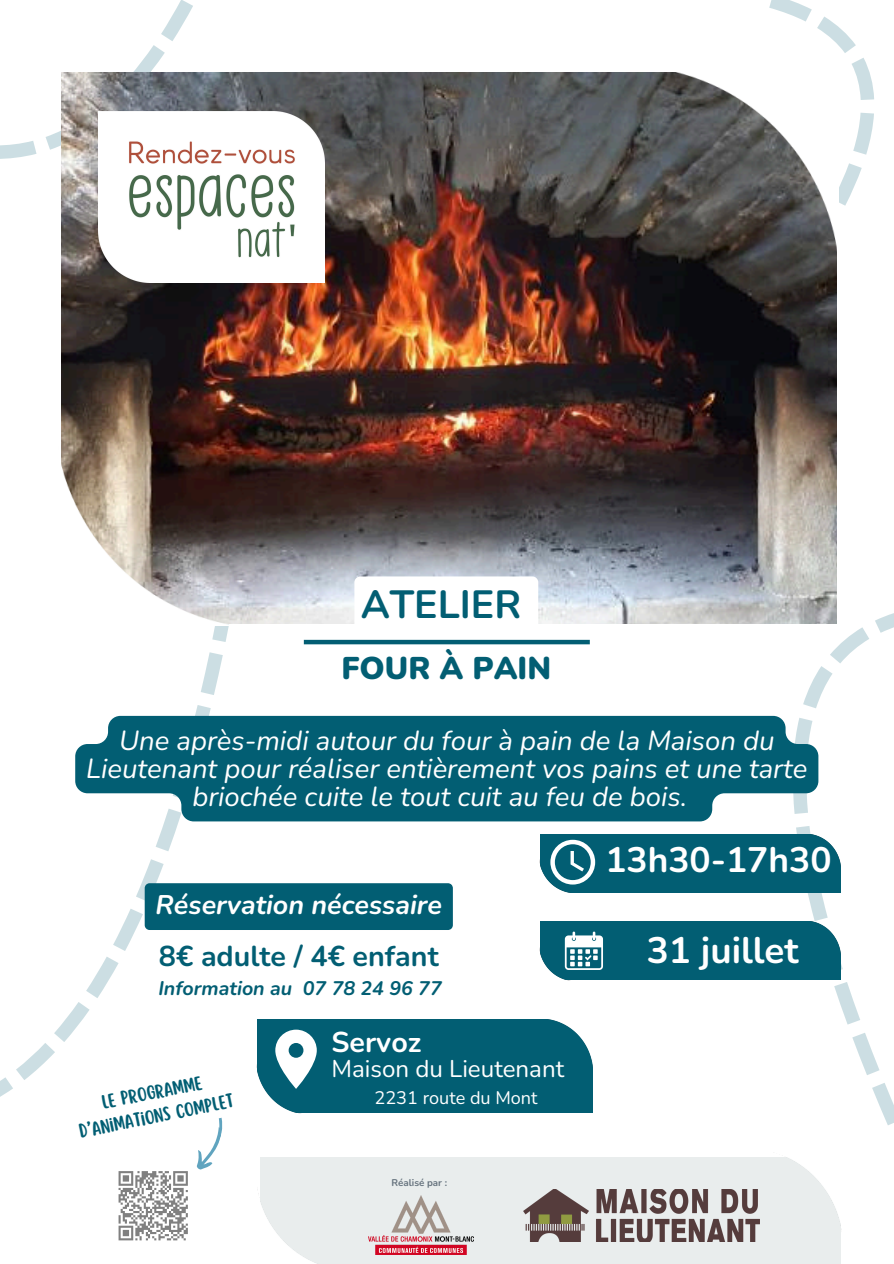
<style>
.page{position:relative;width:894px;height:1264px;background:#fff}
.page>*{position:absolute;margin:0;border:0;box-sizing:border-box;transform-origin:0 0}
.t1{font:700 39.3px "Nunito";color:#025e73}
.t2{font:700 36.75px "Nunito";color:#fff}
.t3{font:700 35.25px "Nunito";color:#fff}
.t4{font:900 31.35px "Nunito";color:#025e73}
.t5{font:700 28.65px "Nunito";color:#025e73}
.t6{font:700 28.65px "Nunito";color:#fff}
.t7{font:italic 27.45px/28.2px "Nunito";color:#fff;text-align:center}
.t8{font:italic 700 26.85px "Nunito";color:#fff}
.t9{font:24.15px "Nunito";color:#fff}
.t10{font:italic 700 19.65px "Nunito";color:#025e73}
.t11{font:18.15px "Nunito";color:#fff}
.t12{font:17.4px "Scripter";color:#025e73}
.t13{font:700 9.75px "Nunito";color:#66737e}
</style>
<div class="page">
<svg style="left:0;top:0;width:193px;height:159px"></svg>
<svg style="left:0;top:623px;width:328px;height:491px"></svg>
<svg style="left:750px;top:586px;width:143px;height:539px"></svg>
<svg style="left:769px;top:0;width:105px;height:298px"></svg>
<img style="left:61px;top:72px;width:775px;height:551px">
<img style="left:653px;top:68px;width:184px;height:196px">
<img style="left:55px;top:429px;width:185px;height:196px">
<div style="left:257px;top:1019px;width:335px;height:93px;background:#025e73"></div>
<svg style="left:275px;top:1029px;width:42px;height:53px"></svg>
<img style="left:548px;top:1019px;width:44px;height:42px">
<img style="left:257px;top:1064px;width:45px;height:48px">
<hr style="left:304px;top:640px;width:285px;height:4px;background:#025e73">
<div style="left:539px;top:834px;width:301px;height:58px;background:#025e73"></div>
<svg style="left:550px;top:839px;width:45px;height:45px"></svg>
<div style="left:539px;top:921px;width:301px;height:58px;background:#025e73"></div>
<img style="left:539px;top:859px;width:31px;height:33px">
<img style="left:539px;top:947px;width:31px;height:33px">
<img style="left:811px;top:921px;width:29px;height:28px">
<svg style="left:564px;top:931px;width:39px;height:38px"></svg>
<img style="left:811px;top:834px;width:29px;height:27px">
<div style="left:260px;top:1157px;width:580px;height:106px;background:#e9eded"></div>
<img style="left:759px;top:1157px;width:83px;height:76px">
<img style="left:257px;top:1189px;width:57px;height:74px">
<img style="left:369px;top:1195px;width:104px;height:59px">
<img style="left:523px;top:1189px;width:236px;height:52px">
<div style="left:354px;top:576px;width:184px;height:59px;background:#fff;border-radius:6px"></div>
<svg style="left:75px;top:716px;width:743px;height:105px;background:#1a6d80"></svg>
<svg style="left:66px;top:1064px;width:177px;height:177px"></svg>
<img style="left:98px;top:112px;width:226px;height:171px">
<div style="left:145px;top:883px;width:308px;height:47px;background:#025e73"></div>
<p class="t1" style="left:360px;top:578px;width:162px">ATELIER</p>
<p class="t4" style="left:341px;top:647px;width:211px">FOUR À PAIN</p>
<p class="t7" style="left:86px;top:726px;width:722px">Une après-midi autour du four à pain de la Maison du<br>Lieutenant pour réaliser entièrement vos pains et une tarte briochée cuite le tout cuit au feu de bois.</p>
<p class="t8" style="left:155px;top:887px;width:288px">Réservation nécessaire</p>
<p class="t5" style="left:159px;top:937px;width:281px">8€ adulte / 4€ enfant</p>
<p class="t10" style="left:158px;top:975px;width:285px">Information au 07 78 24 96 77</p>
<p class="t6" style="left:331px;top:1023px;width:91px">Servoz</p>
<p class="t9" style="left:331px;top:1052px;width:234px">Maison du Lieutenant</p>
<h1 class="t11" style="left:374px;top:1085px;width:164px">2231 route du Mont</h1>
<p class="t12" style="left:100px;top:1093px;width:103px;rotate:-11deg">Le programme</p>
<p class="t12" style="left:78px;top:1122px;width:159px;rotate:-11deg">d’animations complet</p>
<p class="t13" style="left:391px;top:1176px;width:57px">Réalisé par :</p>
<p class="t3" style="left:605px;top:836px;width:228px">13h30-17h30</p>
<p class="t2" style="left:646px;top:925px;width:153px">31 juillet</p>
</div>
